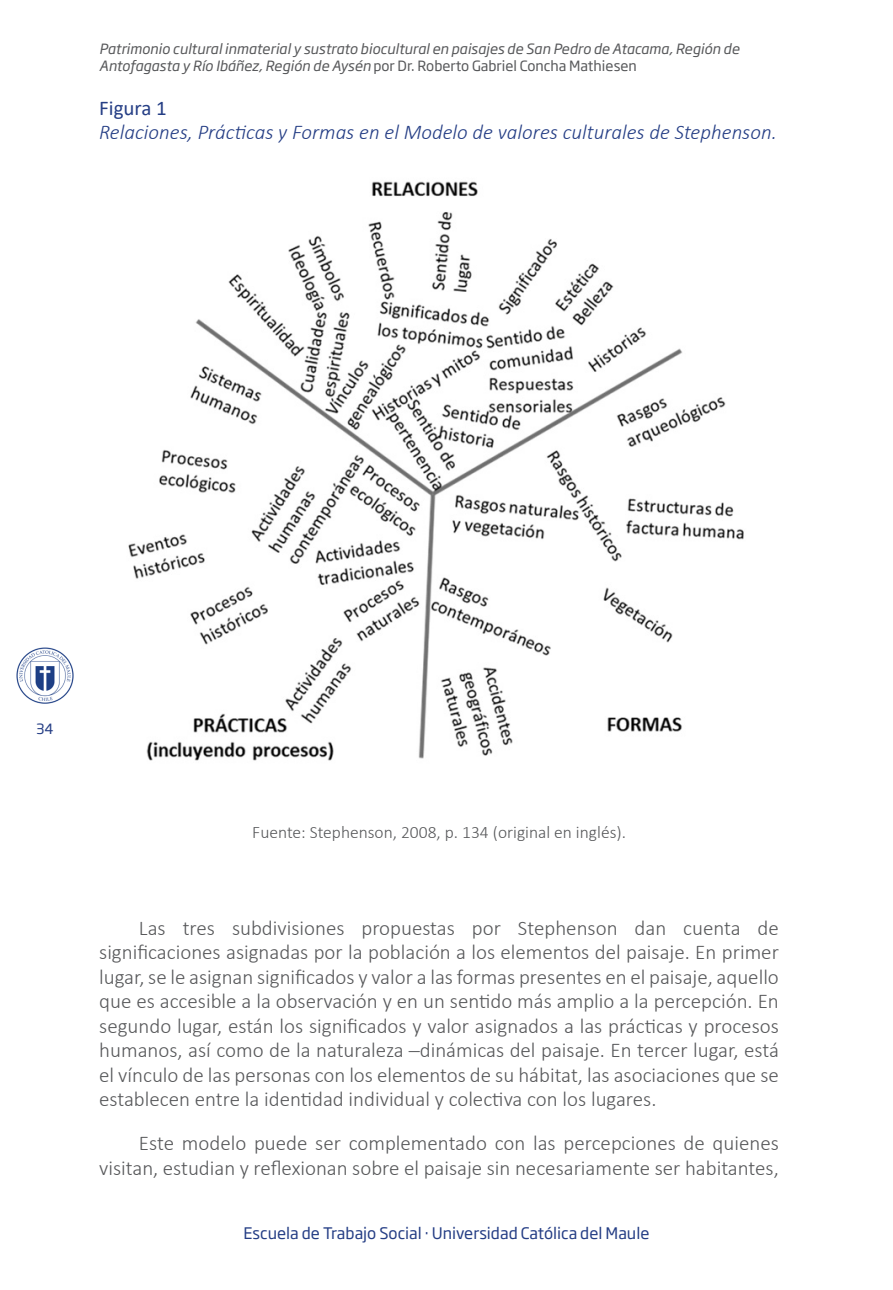
<style>
.page{position:relative;width:893px;height:1290px;background:#fff}
.page>*{position:absolute;margin:0;border:0;box-sizing:border-box;transform-origin:0 0}
.PARRAFO_NORMAL_OK{font:300 21px/24.5px "Calibri";color:#57585a;text-align:justify}
.TITULO_IMAGENES_Y_TA{font:italic 300 21px/24.5px "Calibri";color:#253e85}
.LEYENDA_IMAGEN_Y_TAB{font:300 17.5px "Calibri";color:#57585a}
.t1{font:15.75px "Soho Gothic Pro";color:#253e85}
.t2{font:italic 14px/16.8px "Soho Gothic Pro";color:#57585a}
.t3{font:14px "Soho Gothic Pro";color:#253e85}
.s1{font-style:normal}
.s2{font-weight:400;font-style:normal}
</style>
<div class="page">
<img style="left:16px;top:647px;width:58px;height:57px">
<img style="left:128px;top:181px;width:616px;height:580px">
<p class="t2" style="left:99px;top:40px;width:642px">Patrimonio cultural inmaterial y sustrato biocultural en paisajes de San Pedro de Atacama, Región de<br>Antofagasta y Río Ibáñez, Región de Aysén <span class="s1">por Dr. Roberto Gabriel Concha Mathiesen</span></p>
<p class="TITULO_IMAGENES_Y_TA" style="left:99px;top:96px;width:679px"><span class="s2">Figura 1<br></span>Relaciones, Prácticas y Formas en el Modelo de valores culturales de Stephenson.</p>
<p class="t3" style="left:36px;top:717px;width:19px">34</p>
<p class="LEYENDA_IMAGEN_Y_TAB" style="left:252px;top:821px;width:375px">Fuente: Stephenson, 2008, p. 134 (original en inglés).</p>
<p class="PARRAFO_NORMAL_OK" style="left:99px;top:915px;width:681px;text-indent:40px">Las tres subdivisiones propuestas por Stephenson dan cuenta de significaciones asignadas por la población a los elementos del paisaje. En primer lugar, se le asignan significados y valor a las formas presentes en el paisaje, aquello que es accesible a la observación y en un sentido más amplio a la percepción. En segundo lugar, están los significados y valor asignados a las prácticas y procesos humanos, así como de la naturaleza ─dinámicas del paisaje. En tercer lugar, está el vínculo de las personas con los elementos de su hábitat, las asociaciones que se establecen entre la identidad individual y colectiva con los lugares.</p>
<p class="PARRAFO_NORMAL_OK" style="left:99px;top:1131px;width:681px;text-align:right">Este modelo puede ser complementado con las percepciones de quienes visitan, estudian y reflexionan sobre el paisaje sin necesariamente ser habitantes,</p>
<p class="t1" style="left:244px;top:1221px;width:407px">Escuela de Trabajo Social · Universidad Católica del Maule</p>
</div>
